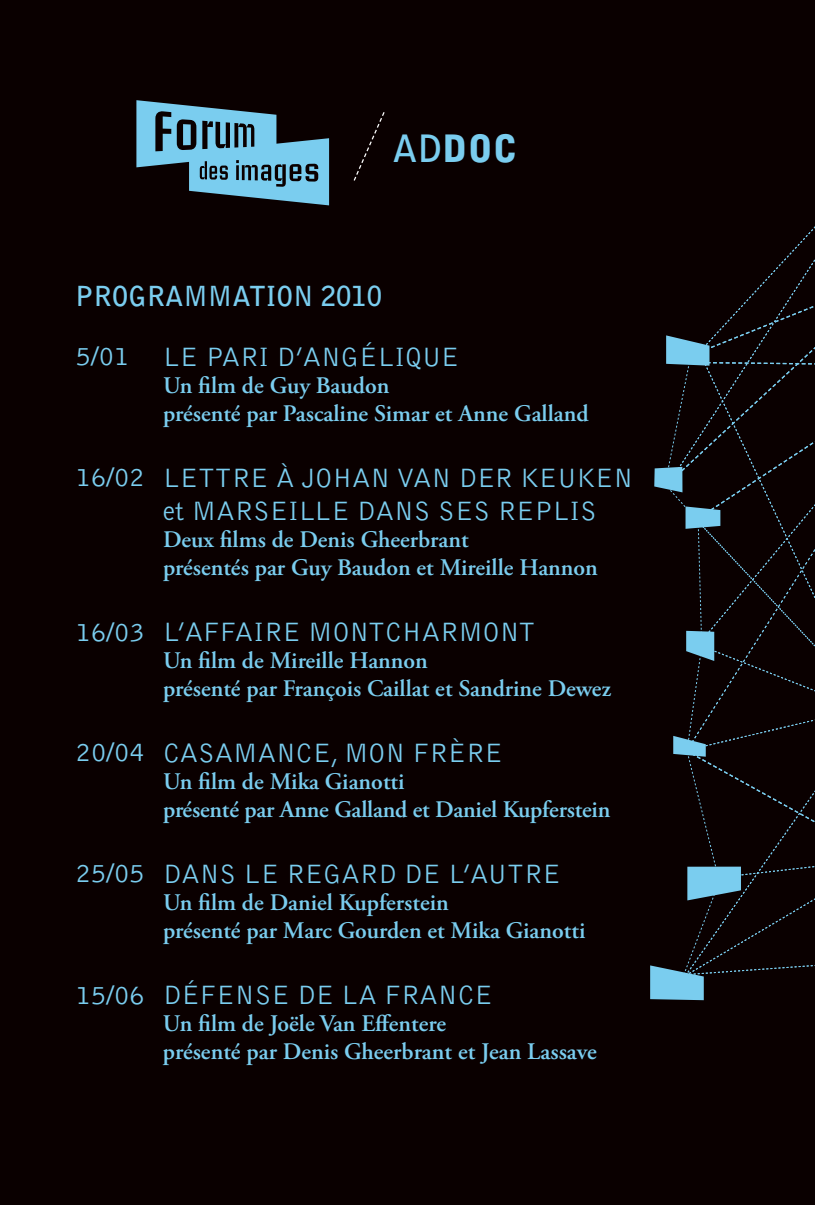
<style>
.page{position:relative;width:815px;height:1205px;background:#0a0000}
.page>*{position:absolute;margin:0;border:0;box-sizing:border-box;transform-origin:0 0}
.t1{font:900 37.5px "Bell Gothic";color:#7acdef}
.t2{font:300 27.5px/33px "Bell Gothic";color:#7acdef}
.t3{font:700 27.5px "Bell Gothic";color:#7acdef}
.t4{font:600 23.75px/27.5px "Adobe Garamond Pro";letter-spacing:-.005em;color:#7acdef}
.s1{font-weight:700}
</style>
<div class="page">
<svg style="left:136px;top:100px;width:193px;height:105px"></svg>
<svg style="left:353px;top:112px;width:32px;height:69px"></svg>
<svg style="left:650px;top:226px;width:165px;height:775px"></svg>
<h1 class="t1" style="left:393px;top:127px;width:127px"><span class="s1">AD</span>doc</h1>
<p class="t3" style="left:75px;top:280px;width:308px">PROGRAMMATION 2010</p>
<p class="t2" style="left:163px;top:341px;width:298px">LE PARI D’ANGÉLIQUE</p>
<p class="t4" style="left:163px;top:372px;width:427px">Un film de Guy Baudon<br>présenté par Pascaline Simar et Anne Galland</p>
<p class="t2" style="left:163px;top:462px;width:472px">LETTRE À JOHAN VAN DER KEUKEN<br>ET MARSEILLE DANS SES REPLIS</p>
<p class="t4" style="left:163px;top:526px;width:436px">Deux films de Denis Gheerbrant<br>présentés par Guy Baudon et Mireille Hannon</p>
<p class="t2" style="left:76px;top:340px;width:55px">5/01</p>
<p class="t2" style="left:76px;top:461px;width:70px">16/02</p>
<p class="t2" style="left:76px;top:616px;width:70px">16/03</p>
<p class="t2" style="left:76px;top:736px;width:70px">20/04</p>
<p class="t2" style="left:76px;top:857px;width:70px">25/05</p>
<p class="t2" style="left:76px;top:979px;width:70px">15/06</p>
<p class="t2" style="left:163px;top:616px;width:374px">L’AFFAIRE MONTCHARMONT</p>
<p class="t4" style="left:163px;top:647px;width:449px">Un film de Mireille Hannon<br>présenté par François Caillat et Sandrine Dewez</p>
<p class="t2" style="left:163px;top:737px;width:341px">CASAMANCE, MON FRÈRE</p>
<p class="t4" style="left:163px;top:768px;width:449px">Un film de Mika Gianotti<br>présenté par Anne Galland et Daniel Kupferstein</p>
<p class="t2" style="left:163px;top:858px;width:399px">DANS LE REGARD DE L’AUTRE</p>
<p class="t4" style="left:163px;top:889px;width:424px">Un film de Daniel Kupferstein<br>présenté par Marc Gourden et Mika Gianotti</p>
<p class="t2" style="left:163px;top:979px;width:331px">DÉFENSE DE LA FRANCE</p>
<p class="t4" style="left:163px;top:1010px;width:435px">Un film de Joële Van Effentere<br>présenté par Denis Gheerbrant et Jean Lassave</p>
</div>
